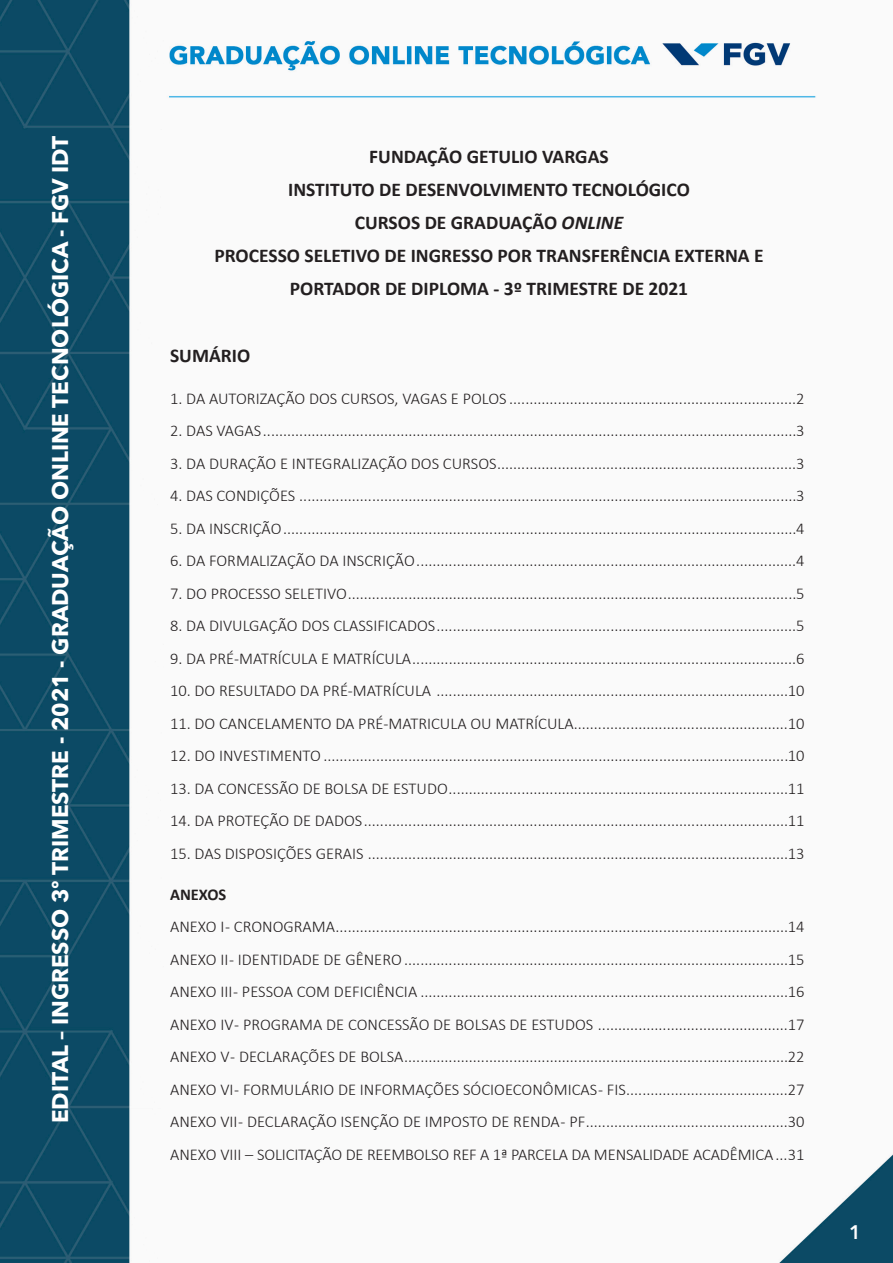
<style>
.page{position:relative;width:893px;height:1263px;background:#fff}
.page>*{position:absolute;margin:0;border:0;box-sizing:border-box;transform-origin:0 0}
.t1{font:700 22.5px "Avenir Next LT Pro";color:#fff}
.t2{font:700 19.5px/33px "Calibri";color:#231f20;text-align:center}
.t3{font:600 19.5px "Avenir Next LT Pro";color:#fff}
.t4{font:300 16.5px/32.5px "Calibri";color:#231f20;text-align:justify}
.t5{font:700 16.5px "Calibri";color:#231f20}
.s1{font-style:italic}
</style>
<div class="page">
<img style="left:0;top:0;width:893px;height:1262px">
<h1 class="t1" style="left:46px;top:1123px;width:989px;rotate:-90deg">EDITAL – INGRESSO 3º TRIMESTRE - 2021 - GRADUAÇÃO ONLINE TECNOLÓGICA - FGV IDT</h1>
<p class="t2" style="left:214px;top:140px;width:551px">FUNDAÇÃO GETULIO VARGAS<br>INSTITUTO DE DESENVOLVIMENTO TECNOLÓGICO<br>CURSOS DE GRADUAÇÃO <span class="s1">ONLINE<br></span>PROCESSO SELETIVO DE INGRESSO POR TRANSFERÊNCIA EXTERNA E PORTADOR DE DIPLOMA - 3º TRIMESTRE DE 2021</p>
<p class="t2" style="left:170px;top:339px;width:82px">SUMÁRIO</p>
<p class="t4" style="left:170px;top:382px;width:636px">1. DA AUTORIZAÇÃO DOS CURSOS, VAGAS E POLOS .......................................................................2</p>
<p class="t4" style="left:170px;top:414px;width:636px">2. DAS VAGAS....................................................................................................................................3</p>
<p class="t4" style="left:170px;top:447px;width:636px">3. DA DURAÇÃO E INTEGRALIZAÇÃO DOS CURSOS..........................................................................3</p>
<p class="t4" style="left:170px;top:479px;width:636px">4. DAS CONDIÇÕES ...........................................................................................................................3</p>
<p class="t4" style="left:170px;top:512px;width:636px">5. DA INSCRIÇÃO...............................................................................................................................4</p>
<p class="t4" style="left:170px;top:544px;width:636px">6. DA FORMALIZAÇÃO DA INSCRIÇÃO..............................................................................................4</p>
<p class="t4" style="left:170px;top:577px;width:636px">7. DO PROCESSO SELETIVO...............................................................................................................5</p>
<p class="t4" style="left:170px;top:609px;width:636px">8. DA DIVULGAÇÃO DOS CLASSIFICADOS.........................................................................................5</p>
<p class="t4" style="left:170px;top:642px;width:636px">9. DA PRÉ-MATRÍCULA E MATRÍCULA...............................................................................................6</p>
<p class="t4" style="left:170px;top:674px;width:636px">10. DO RESULTADO DA PRÉ-MATRÍCULA .......................................................................................10</p>
<p class="t4" style="left:170px;top:707px;width:636px">11. DO CANCELAMENTO DA PRÉ-MATRICULA OU MATRÍCULA.....................................................10</p>
<p class="t4" style="left:170px;top:739px;width:636px">12. DO INVESTIMENTO...................................................................................................................10</p>
<p class="t4" style="left:170px;top:772px;width:636px">13. DA CONCESSÃO DE BOLSA DE ESTUDO....................................................................................11</p>
<p class="t4" style="left:170px;top:804px;width:636px">14. DA PROTEÇÃO DE DADOS.........................................................................................................11</p>
<p class="t4" style="left:170px;top:837px;width:636px">15. DAS DISPOSIÇÕES GERAIS ........................................................................................................13</p>
<p class="t5" style="left:170px;top:884px;width:58px">ANEXOS</p>
<p class="t4" style="left:170px;top:910px;width:636px">ANEXO I - CRONOGRAMA................................................................................................................14<br>ANEXO II - IDENTIDADE DE GÊNERO...............................................................................................15<br>ANEXO III - PESSOA COM DEFICIÊNCIA ...........................................................................................16<br>ANEXO IV - PROGRAMA DE CONCESSÃO DE BOLSAS DE ESTUDOS ...............................................17<br>ANEXO V - DECLARAÇÕES DE BOLSA...............................................................................................22<br>ANEXO VI - FORMULÁRIO DE INFORMAÇÕES SÓCIOECONÔMICAS - FIS........................................27<br>ANEXO VII - DECLARAÇÃO ISENÇÃO DE IMPOSTO DE RENDA - PF..................................................30<br>ANEXO VIII – SOLICITAÇÃO DE REEMBOLSO REF A 1ª PARCELA DA MENSALIDADE ACADÊMICA...31</p>
<p class="t3" style="left:849px;top:1220px;width:13px">1</p>
</div>
